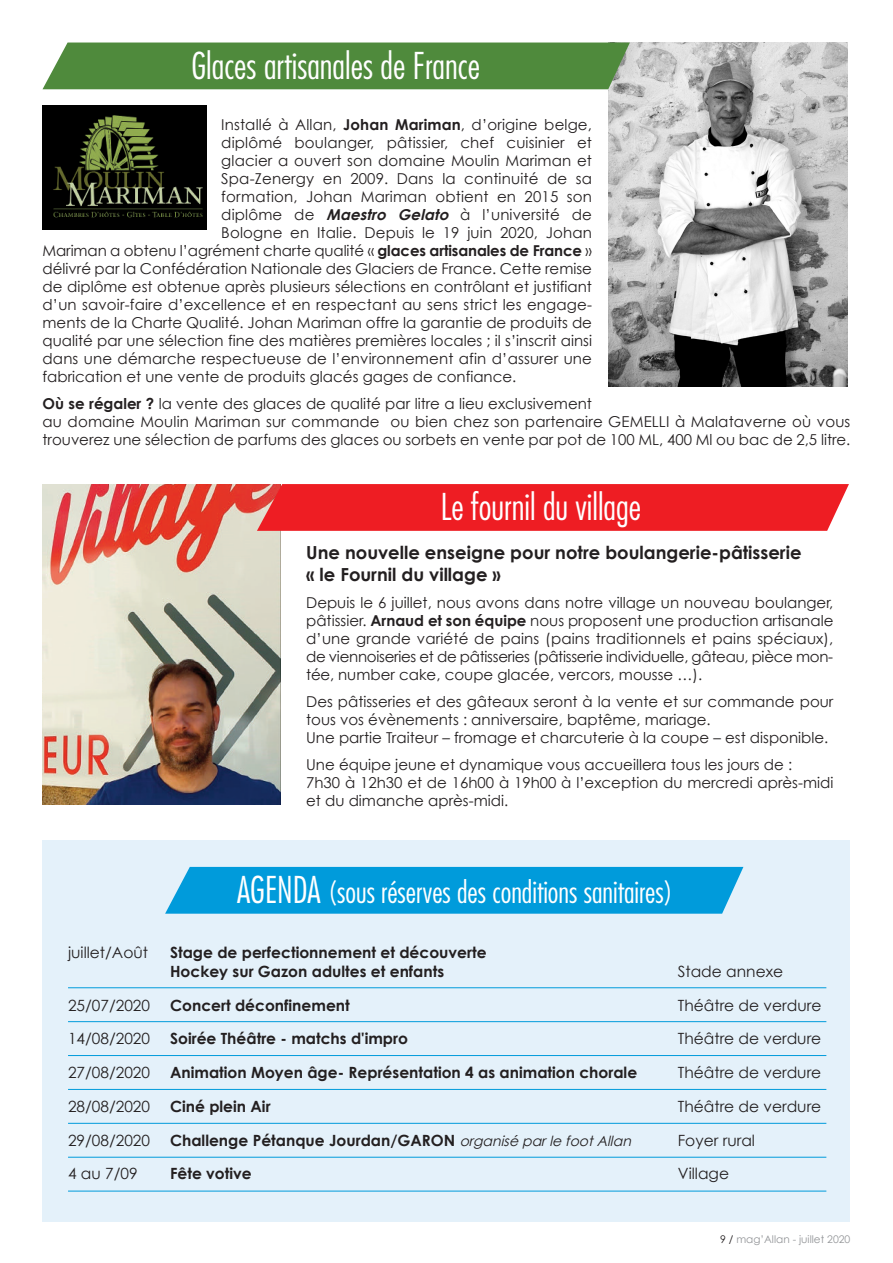
<style>
.page{position:relative;width:893px;height:1263px;background:#fff}
.page>*{position:absolute;margin:0;border:0;box-sizing:border-box;transform-origin:0 0}
.t1{font:300 condensed 36px "Futura";color:#fff}
.t2{font:300 condensed 30px "Futura";color:#fff}
.t3{font:700 18px/21.6px "Century Gothic";color:#231f20}
.t4{font:700 15.45px/18.6px "Century Gothic";color:#231f20}
.t5{font:15.45px "Century Gothic";color:#231f20}
.t6{font:15px/18px "Century Gothic";color:#231f20}
.t7{font:10.5px "Century Gothic";color:#939598}
.s1{font-weight:700}
.s2{font-weight:700;font-style:italic}
.s3{font-size:36px}
.s4{font-weight:400;font-style:italic;font-size:14.1px}
.s5{color:#231f20}
</style>
<div class="page">
<div style="left:43px;top:840px;width:807px;height:382px;background:#e4f1fa"></div>
<div style="left:165px;top:867px;width:578px;height:47px;background:#009bdb"></div>
<hr style="left:68px;top:987px;width:758px;height:1px;background:#009bdb">
<hr style="left:68px;top:1021px;width:758px;height:1px;background:#009bdb">
<hr style="left:68px;top:1055px;width:758px;height:1px;background:#009bdb">
<hr style="left:68px;top:1089px;width:758px;height:1px;background:#009bdb">
<hr style="left:68px;top:1123px;width:758px;height:1px;background:#009bdb">
<hr style="left:68px;top:1157px;width:758px;height:1px;background:#009bdb">
<hr style="left:68px;top:1191px;width:758px;height:1px;background:#009bdb">
<img style="left:609px;top:43px;width:239px;height:343px">
<div style="left:43px;top:43px;width:587px;height:46px;background:#4f8a3c"></div>
<img style="left:43px;top:484px;width:237px;height:321px">
<img style="left:43px;top:105px;width:163px;height:124px">
<svg style="left:257px;top:484px;width:592px;height:47px;background:#ee2429"></svg>
<h1 class="t1" style="left:191px;top:50px;width:290px">Glaces artisanales de France</h1>
<p class="t6" style="left:221px;top:115px;width:372px">Installé à Allan, <span class="s1">Johan Mariman</span>, d’origine belge,</p>
<p class="t6" style="left:221px;top:133px;width:372px">diplômé boulanger, pâtissier, chef cuisinier et</p>
<p class="t6" style="left:221px;top:151px;width:372px">glacier a ouvert son domaine Moulin Mariman et</p>
<p class="t6" style="left:221px;top:169px;width:372px">Spa-Zenergy en 2009. Dans la continuité de sa</p>
<p class="t6" style="left:221px;top:187px;width:372px">formation, Johan Mariman obtient en 2015 son</p>
<p class="t6" style="left:221px;top:205px;width:372px">diplôme de <span class="s2">Maestro Gelato</span> à l’université de</p>
<p class="t6" style="left:221px;top:223px;width:372px">Bologne en Italie. Depuis le 19 juin 2020, Johan</p>
<p class="t6" style="left:43px;top:241px;width:551px">Mariman a obtenu l’agrément charte qualité « <span class="s1">glaces artisanales de France</span> »</p>
<p class="t6" style="left:43px;top:259px;width:551px">délivré par la Confédération Nationale des Glaciers de France. Cette remise</p>
<p class="t6" style="left:43px;top:277px;width:551px">de diplôme est obtenue après plusieurs sélections en contrôlant et justifiant</p>
<p class="t6" style="left:43px;top:295px;width:551px">d’un savoir-faire d’excellence et en respectant au sens strict les engage-</p>
<p class="t6" style="left:43px;top:313px;width:551px">ments de la Charte Qualité. Johan Mariman offre la garantie de produits de</p>
<p class="t6" style="left:43px;top:331px;width:551px">qualité par une sélection fine des matières premières locales ; il s’inscrit ainsi</p>
<p class="t6" style="left:43px;top:349px;width:551px">dans une démarche respectueuse de l’environnement afin d’assurer une</p>
<p class="t6" style="left:43px;top:367px;width:475px">fabrication et une vente de produits glacés gages de confiance.</p>
<p class="t6" style="left:43px;top:394px;width:809px"><span class="s1">Où se régaler ?</span> la vente des glaces de qualité par litre a lieu exclusivement<br>au domaine Moulin Mariman sur commande ou bien chez son partenaire GEMELLI à Malataverne où vous trouverez une sélection de parfums des glaces ou sorbets en vente par pot de 100 ML, 400 Ml ou bac de 2,5 litre.</p>
<h1 class="t1" style="left:441px;top:492px;width:202px">Le fournil du village</h1>
<p class="t3" style="left:306px;top:541px;width:497px">Une nouvelle enseigne pour notre boulangerie-pâtisserie « le Fournil du village »</p>
<p class="t6" style="left:306px;top:593px;width:529px;text-align:justify">Depuis le 6 juillet, nous avons dans notre village un nouveau boulanger, pâtissier. <span class="s1">Arnaud et son équipe</span> nous proposent une production artisanale d’une grande variété de pains (pains traditionnels et pains spéciaux), de viennoiseries et de pâtisseries (pâtisserie individuelle, gâteau, pièce mon&shy;tée, number cake, coupe glacée, vercors, mousse …).</p>
<p class="t6" style="left:306px;top:692px;width:529px">Des pâtisseries et des gâteaux seront à la vente et sur commande pour tous vos évènements : anniversaire, baptême, mariage.<br>Une partie Traiteur – fromage et charcuterie à la coupe – est disponible.</p>
<p class="t6" style="left:306px;top:755px;width:529px">Une équipe jeune et dynamique vous accueillera tous les jours de :<br>7h30 à 12h30 et de 16h00 à 19h00 à l’exception du mercredi après-midi et du dimanche après-midi.</p>
<h2 class="t2" style="left:237px;top:879px;width:437px"><span class="s3">AGENDA</span> (sous réserves des conditions sanitaires)</h2>
<p class="t5" style="left:68px;top:943px;width:82px">juillet/Août</p>
<p class="t4" style="left:170px;top:943px;width:318px">Stage de perfectionnement et découverte<br>Hockey sur Gazon adultes et enfants</p>
<p class="t5" style="left:678px;top:961px;width:107px">Stade annexe</p>
<p class="t5" style="left:68px;top:995px;width:84px">25/07/2020</p>
<p class="t4" style="left:170px;top:995px;width:181px">Concert déconfinement</p>
<p class="t5" style="left:678px;top:995px;width:145px">Théâtre de verdure</p>
<p class="t5" style="left:68px;top:1029px;width:84px">14/08/2020</p>
<p class="t4" style="left:170px;top:1029px;width:239px">Soirée Théâtre - matchs d'impro</p>
<p class="t5" style="left:678px;top:1029px;width:145px">Théâtre de verdure</p>
<p class="t5" style="left:68px;top:1063px;width:84px">27/08/2020</p>
<p class="t4" style="left:170px;top:1063px;width:469px">Animation Moyen âge- Représentation 4 as animation chorale</p>
<p class="t5" style="left:678px;top:1063px;width:145px">Théâtre de verdure</p>
<p class="t5" style="left:68px;top:1096px;width:84px">28/08/2020</p>
<p class="t4" style="left:170px;top:1096px;width:102px">Ciné plein Air</p>
<p class="t5" style="left:678px;top:1096px;width:145px">Théâtre de verdure</p>
<p class="t5" style="left:68px;top:1130px;width:84px">29/08/2020</p>
<p class="t4" style="left:170px;top:1130px;width:465px">Challenge Pétanque Jourdan/GARON <span class="s4">organiséparlefootAllan</span></p>
<p class="t5" style="left:678px;top:1130px;width:79px">Foyer rural</p>
<p class="t5" style="left:68px;top:1164px;width:71px">4 au 7/09</p>
<p class="t4" style="left:170px;top:1164px;width:83px">Fête votive</p>
<p class="t5" style="left:678px;top:1164px;width:53px">Village</p>
<p class="t7" style="left:720px;top:1233px;width:132px"><span class="s5">9 /</span> mag’Allan - juillet 2020</p>
</div>
